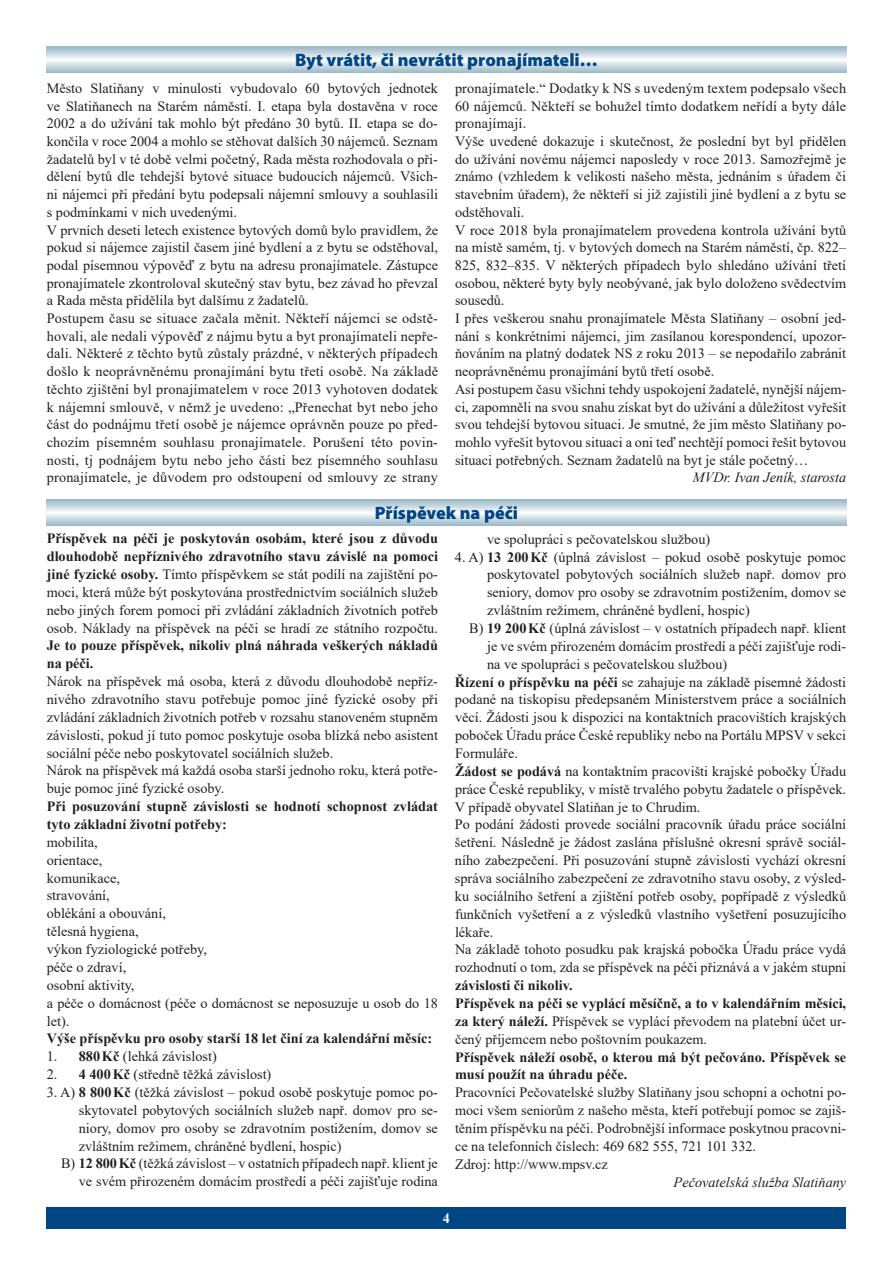
<style>
.page{position:relative;width:893px;height:1263px;background:#fff}
.page>*{position:absolute;margin:0;border:0;box-sizing:border-box;transform-origin:0 0}
.t1{font:900 18px "Myriad Pro";color:#004684}
.t2{font:14.25px/17.7px "Times New Roman";color:#231f20}
.t3{font:700 14.25px/17.9px "Times New Roman";color:#231f20}
.t4{font:italic 14.25px "Times New Roman";color:#231f20}
.t5{font:700 14.25px "Times New Roman";color:#fff}
.s1{font-weight:700}
.s2{font-weight:400}
</style>
<div class="page">
<div style="left:47px;top:1208px;width:799px;height:21px;background:#004684"></div>
<svg style="left:47px;top:500px;width:799px;height:25px"></svg>
<svg style="left:47px;top:47px;width:799px;height:25px"></svg>
<p class="t1" style="left:295px;top:48px;width:304px">Byt vrátit, či nevrátit pronajímateli…</p>
<p class="t2" style="left:47px;top:79px;width:393px">Město Slatiňany v minulosti vybudovalo 60 bytových jednotek ve Slatiňanech na Starém náměstí. I. etapa byla dostavěna v roce 2002 a do užívání tak mohlo být předáno 30 bytů. II. etapa se do&shy;končila v roce 2004 a mohlo se stěhovat dalších 30 nájemců. Seznam žadatelů byl v té době velmi početný, Rada města rozhodovala o při&shy;dělení bytů dle tehdejší bytové situace budoucích nájemců. Všich&shy;ni nájemci při předání bytu podepsali nájemní smlouvy a souhlasili s podmínkami v nich uvedenými.<br>V prvních deseti letech existence bytových domů bylo pravidlem, že pokud si nájemce zajistil časem jiné bydlení a z bytu se odstěhoval, podal písemnou výpověď z bytu na adresu pronajímatele. Zástupce pronajímatele zkontroloval skutečný stav bytu, bez závad ho převzal a Rada města přidělila byt dalšímu z žadatelů.<br>Postupem času se situace začala měnit. Někteří nájemci se odstě&shy;hovali, ale nedali výpověď z nájmu bytu a byt pronajímateli nepře&shy;dali. Některé z těchto bytů zůstaly prázdné, v některých případech došlo k neoprávněnému pronajímání bytu třetí osobě. Na základě těchto zjištění byl pronajímatelem v roce 2013 vyhotoven dodatek k nájemní smlouvě, v němž je uvedeno: „Přenechat byt nebo jeho část do podnájmu třetí osobě je nájemce oprávněn pouze po před&shy;chozím písemném souhlasu pronajímatele. Porušení této povin&shy;nosti, tj podnájem bytu nebo jeho části bez písemného souhlasu pronajímatele, je důvodem pro odstoupení od smlouvy ze strany</p>
<p class="t2" style="left:455px;top:79px;width:393px">pronajímatele.“ Dodatky k NS s uvedeným textem podepsalo všech 60 nájemců. Někteří se bohužel tímto dodatkem neřídí a byty dále pronajímají.<br>Výše uvedené dokazuje i skutečnost, že poslední byt byl přidělen do užívání novému nájemci naposledy v roce 2013. Samozřejmě je známo (vzhledem k velikosti našeho města, jednáním s úřadem či stavebním úřadem), že někteří si již zajistili jiné bydlení a z bytu se odstěhovali.<br>V roce 2018 byla pronajímatelem provedena kontrola užívání bytů na místě samém, tj. v bytových domech na Starém náměstí, čp. 822– 825, 832–835. V některých případech bylo shledáno užívání třetí osobou, některé byty byly neobývané, jak bylo doloženo svědectvím sousedů.<br>I přes veškerou snahu pronajímatele Města Slatiňany – osobní jed&shy;nání s konkrétními nájemci, jim zasílanou korespondencí, upozor&shy;ňováním na platný dodatek NS z roku 2013 – se nepodařilo zabránit neoprávněnému pronajímání bytů třetí osobě.<br>Asi postupem času všichni tehdy uspokojení žadatelé, nynější nájem&shy;ci, zapomněli na svou snahu získat byt do užívání a důležitost vyřešit svou tehdejší bytovou situaci. Je smutné, že jim město Slatiňany po&shy;mohlo vyřešit bytovou situaci a oni teď nechtějí pomoci řešit bytovou situaci potřebných. Seznam žadatelů na byt je stále početný…</p>
<p class="t4" style="left:693px;top:468px;width:155px">MVDr. Ivan Jeník, starosta</p>
<p class="t1" style="left:375px;top:501px;width:145px">Příspěvek na péči</p>
<p class="t2" style="left:47px;top:529px;width:393px;text-align:justify"><span class="s1">Příspěvek na péči je poskytován osobám, které jsou z důvodu dlouhodobě nepříznivého zdravotního stavu závislé na pomoci jiné fyzické osoby.</span> Tímto příspěvkem se stát podílí na zajištění po&shy;moci, která může být poskytována prostřednictvím sociálních služeb nebo jiných forem pomoci při zvládání základních životních potřeb osob. Náklady na příspěvek na péči se hradí ze státního rozpočtu.</p>
<p class="t3" style="left:47px;top:636px;width:393px">Je to pouze příspěvek, nikoliv plná náhrada veškerých nákladů na péči.</p>
<p class="t2" style="left:47px;top:672px;width:393px">Nárok na příspěvek má osoba, která z důvodu dlouhodobě nepříz&shy;nivého zdravotního stavu potřebuje pomoc jiné fyzické osoby při zvládání základních životních potřeb v rozsahu stanoveném stupněm závislosti, pokud jí tuto pomoc poskytuje osoba blízká nebo asistent sociální péče nebo poskytovatel sociálních služeb.<br>Nárok na příspěvek má každá osoba starší jednoho roku, která potře&shy;buje pomoc jiné fyzické osoby.</p>
<p class="t3" style="left:47px;top:797px;width:393px">Při posuzování stupně závislosti se hodnotí schopnost zvládat tyto základní životní potřeby:</p>
<p class="t2" style="left:47px;top:833px;width:393px">mobilita,<br>orientace,<br>komunikace,<br>stravování,<br>oblékání a obouvání,<br>tělesná hygiena,<br>výkon fyziologické potřeby,<br>péče o zdraví,<br>osobní aktivity,<br>a péče o domácnost (péče o domácnost se neposuzuje u osob do 18 let).</p>
<p class="t3" style="left:47px;top:1029px;width:387px">Výše příspěvku pro osoby starší 18 let činí za kalendářní měsíc:</p>
<p class="t2" style="left:47px;top:1047px;width:171px">1. <span class="s1">880Kč</span> (lehká závislost)</p>
<p class="t2" style="left:47px;top:1065px;width:226px">2. <span class="s1">4 400Kč</span> (středně těžká závislost)</p>
<p class="t2" style="left:47px;top:1083px;width:393px">3. A) <span class="s1">8 800Kč</span> (těžká závislost – pokud osobě poskytuje pomoc po-</p>
<p class="t2" style="left:79px;top:1101px;width:361px">skytovatel pobytových sociálních služeb např. domov pro se-</p>
<p class="t2" style="left:79px;top:1118px;width:361px">niory, domov pro osoby se zdravotním postižením, domov se</p>
<p class="t2" style="left:79px;top:1136px;width:264px">zvláštním režimem, chráněné bydlení, hospic)</p>
<p class="t2" style="left:61px;top:1154px;width:378px">B) <span class="s1">12 800Kč</span> (těžká závislost – v ostatních případech např. klient je</p>
<p class="t2" style="left:79px;top:1172px;width:361px">ve svém přirozeném domácím prostředí a péči zajišťuje rodina</p>
<p class="t2" style="left:487px;top:530px;width:225px">ve spolupráci s pečovatelskou službou)</p>
<p class="t2" style="left:455px;top:547px;width:393px">4. A) <span class="s1">13 200Kč</span> (úplná závislost – pokud osobě poskytuje pomoc</p>
<p class="t2" style="left:487px;top:565px;width:361px">poskytovatel pobytových sociálních služeb např. domov pro</p>
<p class="t2" style="left:487px;top:583px;width:361px">seniory, domov pro osoby se zdravotním postižením, domov se</p>
<p class="t2" style="left:487px;top:601px;width:264px">zvláštním režimem, chráněné bydlení, hospic)</p>
<p class="t2" style="left:469px;top:619px;width:378px">B) <span class="s1">19 200Kč</span> (úplná závislost – v ostatních případech např. klient</p>
<p class="t2" style="left:487px;top:637px;width:361px">je ve svém přirozeném domácím prostředí a péči zajišťuje rodi-</p>
<p class="t2" style="left:487px;top:655px;width:242px">na ve spolupráci s pečovatelskou službou)</p>
<p class="t2" style="left:455px;top:672px;width:393px"><span class="s1">Řízení o příspěvku na péči</span> se zahajuje na základě písemné žádosti</p>
<p class="t2" style="left:455px;top:690px;width:393px">podané na tiskopisu předepsaném Ministerstvem práce a sociálních</p>
<p class="t2" style="left:455px;top:708px;width:393px">věcí. Žádosti jsou k dispozici na kontaktních pracovištích krajských</p>
<p class="t2" style="left:455px;top:726px;width:393px">poboček Úřadu práce České republiky nebo na Portálu MPSV v sekci</p>
<p class="t2" style="left:455px;top:744px;width:64px">Formuláře.</p>
<p class="t2" style="left:455px;top:762px;width:393px"><span class="s1">Žádost se podává</span> na kontaktním pracovišti krajské pobočky Úřadu</p>
<p class="t2" style="left:455px;top:780px;width:393px">práce České republiky, v místě trvalého pobytu žadatele o příspěvek.</p>
<p class="t2" style="left:455px;top:797px;width:247px">V případě obyvatel Slatiňan je to Chrudim.</p>
<p class="t2" style="left:455px;top:815px;width:393px">Po podání žádosti provede sociální pracovník úřadu práce sociální</p>
<p class="t2" style="left:455px;top:833px;width:393px">šetření. Následně je žádost zaslána příslušné okresní správě sociál-</p>
<p class="t2" style="left:455px;top:851px;width:393px">ního zabezpečení. Při posuzování stupně závislosti vychází okresní</p>
<p class="t2" style="left:455px;top:869px;width:393px">správa sociálního zabezpečení ze zdravotního stavu osoby, z výsled-</p>
<p class="t2" style="left:455px;top:887px;width:393px">ku sociálního šetření a zjištění potřeb osoby, popřípadě z výsledků</p>
<p class="t2" style="left:455px;top:905px;width:393px">funkčních vyšetření a z výsledků vlastního vyšetření posuzujícího</p>
<p class="t2" style="left:455px;top:922px;width:40px">lékaře.</p>
<p class="t2" style="left:455px;top:940px;width:393px">Na základě tohoto posudku pak krajská pobočka Úřadu práce vydá</p>
<p class="t2" style="left:455px;top:958px;width:393px">rozhodnutí o tom, zda se příspěvek na péči přiznává a v jakém stupni</p>
<p class="t3" style="left:455px;top:976px;width:393px">závislosti či nikoliv.<br>Příspěvek na péči se vyplácí měsíčně, a to v kalendářním měsíci, za který náleží. <span class="s2">Příspěvek se vyplácí převodem na platební účet ur&shy;čený příjemcem nebo poštovním poukazem.</span></p>
<p class="t3" style="left:455px;top:1047px;width:393px">Příspěvek náleží osobě, o kterou má být pečováno. Příspěvek se musí použít na úhradu péče.</p>
<p class="t2" style="left:455px;top:1083px;width:393px">Pracovníci Pečovatelské služby Slatiňany jsou schopni a ochotni po&shy;moci všem seniorům z našeho města, kteří potřebují pomoc se zajiš&shy;těním příspěvku na péči. Podrobnější informace poskytnou pracovni&shy;ce na telefonních číslech: 469 682 555, 721 101 332.<br>Zdroj: http://www.mpsv.cz</p>
<p class="t4" style="left:674px;top:1172px;width:174px">Pečovatelská služba Slatiňany</p>
<p class="t5" style="left:443px;top:1208px;width:9px">4</p>
</div>
